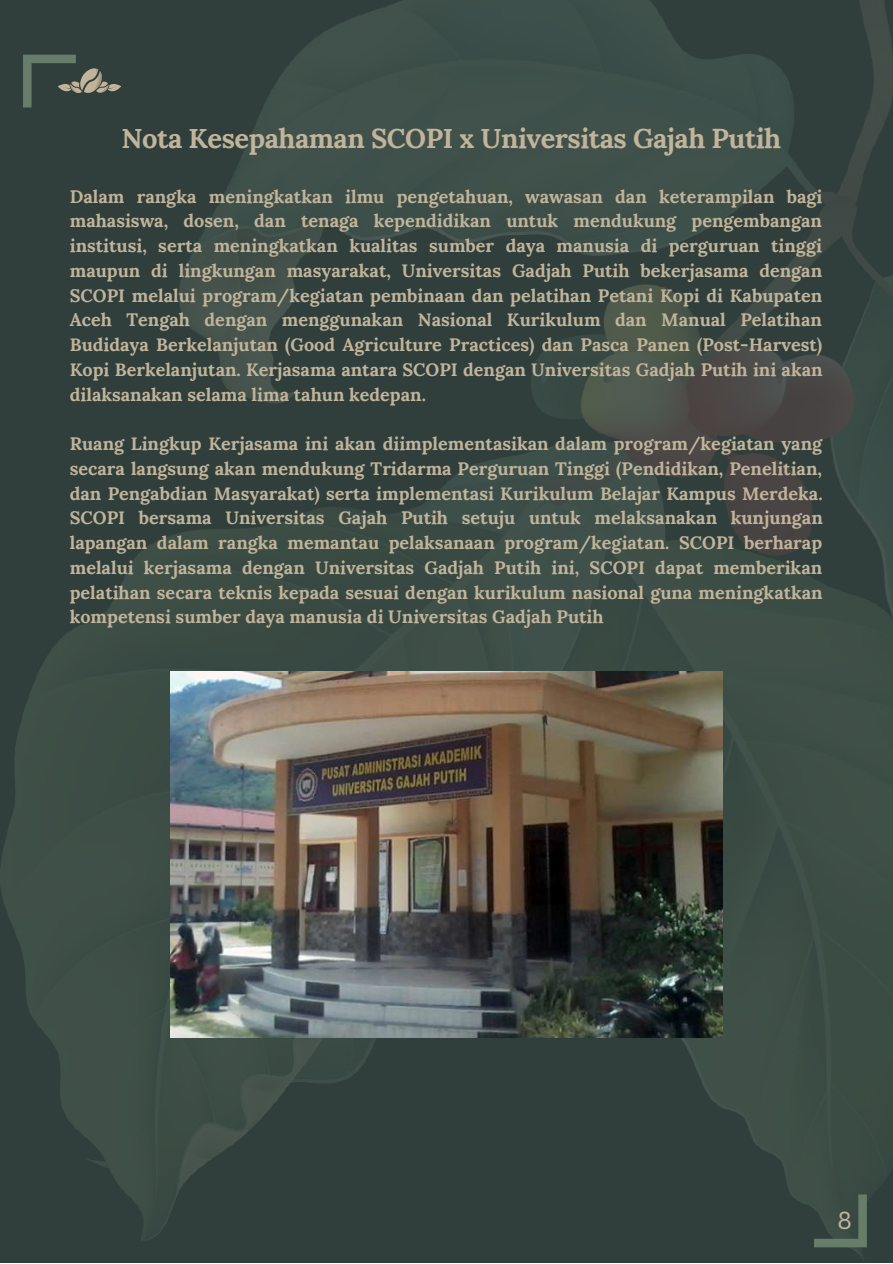
<style>
.page{position:relative;width:893px;height:1264px;background:#fff}
.page>*{position:absolute;margin:0;border:0;box-sizing:border-box;transform-origin:0 0}
.t1{font:700 27.3px "Lora";letter-spacing:-.015em;color:#c1b49a}
.t2{font:24px "Canva Sans";color:#c1b49a}
.t3{font:700 18px/24.8px "Lora";color:#c1b49a;text-align:justify}
</style>
<div class="page">
<img style="left:0;top:0;width:892px;height:1262px">
<svg style="left:23px;top:55px;width:98px;height:52px;background:#4a564e"></svg>
<img style="left:170px;top:671px;width:552px;height:366px">
<svg style="left:814px;top:1194px;width:52px;height:53px;background:#46584e"></svg>
<h1 class="t1" style="left:122px;top:121px;width:661px">Nota Kesepahaman SCOPI x Universitas Gajah Putih</h1>
<p class="t3" style="left:70px;top:184px;width:754px">Dalam rangka meningkatkan ilmu pengetahuan, wawasan dan keterampilan bagi mahasiswa, dosen, dan tenaga kependidikan untuk mendukung pengembangan institusi, serta meningkatkan kualitas sumber daya manusia di perguruan tinggi maupun di lingkungan masyarakat, Universitas Gadjah Putih bekerjasama dengan SCOPI melalui program/kegiatan pembinaan dan pelatihan Petani Kopi di Kabupaten Aceh Tengah dengan menggunakan Nasional Kurikulum dan Manual Pelatihan Budidaya Berkelanjutan (Good Agriculture Practices) dan Pasca Panen (Post-Harvest)<br>Kopi Berkelanjutan. Kerjasama antara SCOPI dengan Universitas Gadjah Putih ini akan dilaksanakan selama lima tahun kedepan.</p>
<p class="t3" style="left:70px;top:431px;width:754px">Ruang Lingkup Kerjasama ini akan diimplementasikan dalam program/kegiatan yang secara langsung akan mendukung Tridarma Perguruan Tinggi (Pendidikan, Penelitian, dan Pengabdian Masyarakat) serta implementasi Kurikulum Belajar Kampus Merdeka.<br>SCOPI bersama Universitas Gajah Putih setuju untuk melaksanakan kunjungan lapangan dalam rangka memantau pelaksanaan program/kegiatan. SCOPI berharap melalui kerjasama dengan Universitas Gadjah Putih ini, SCOPI dapat memberikan pelatihan secara teknis kepada sesuai dengan kurikulum nasional guna meningkatkan kompetensi sumber daya manusia di Universitas Gadjah Putih</p>
<h2 class="t2" style="left:837px;top:1203px;width:16px">8</h2>
</div>
